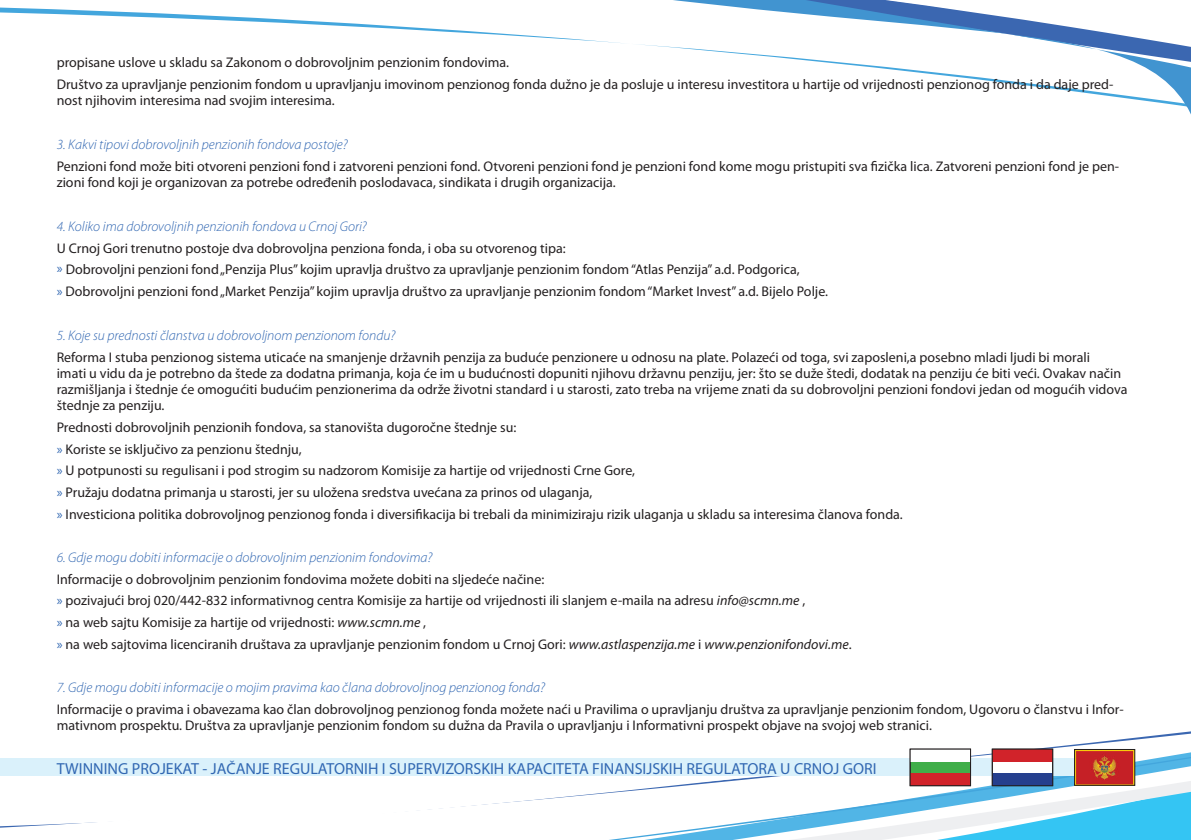
<style>
.page{position:relative;width:1191px;height:840px;background:#fff}
.page>*{position:absolute;margin:0;border:0;box-sizing:border-box;transform-origin:0 0}
.t1{font:16px "Myriad Pro";color:#3167b2}
.t2{font:14px/21.6px "Myriad Pro";color:#231f20}
.t3{font:italic 300 14px "Myriad Pro";color:#3167b2}
.s1{color:#3167b2}
.s2{font-style:italic}
</style>
<div class="page">
<svg style="left:0;top:8px;width:541px;height:30px"></svg>
<svg style="left:541px;top:36px;width:650px;height:79px"></svg>
<svg style="left:627px;top:0;width:564px;height:81px"></svg>
<svg style="left:0;top:731px;width:1191px;height:108px"></svg>
<div style="left:0;top:758px;width:1130px;height:17px;background:#daf1fb"></div>
<svg style="left:659px;top:748px;width:532px;height:91px"></svg>
<div style="left:1074px;top:748px;width:61px;height:37px;border:1px solid #231f20"></div>
<p class="t2" style="left:57px;top:51px;width:1058px">propisane uslove u skladu sa Zakonom o dobrovoljnim penzionim fondovima.<br>Društvo za upravljanje penzionim fondom u upravljanju imovinom penzionog fonda dužno je da posluje u interesu investitora u hartije od vrijednosti penzionog fonda i da daje pred-</p>
<p class="t2" style="left:57px;top:89px;width:279px">nost njihovim interesima nad svojim interesima.</p>
<p class="t3" style="left:57px;top:136px;width:292px">3. Kakvi tipovi dobrovoljnih penzionih fondova postoje?</p>
<p class="t2" style="left:57px;top:158px;width:1064px;line-height:16px">Penzioni fond može biti otvoreni penzioni fond i zatvoreni penzioni fond. Otvoreni penzioni fond je penzioni fond kome mogu pristupiti sva fizička lica. Zatvoreni penzioni fond je pen&shy;zioni fond koji je organizovan za potrebe određenih poslodavaca, sindikata i drugih organizacija.</p>
<p class="t3" style="left:57px;top:218px;width:312px">4. Koliko ima dobrovoljnih penzionih fondova u Crnoj Gori?</p>
<p class="t2" style="left:57px;top:237px;width:773px">U Crnoj Gori trenutno postoje dva dobrovoljna penziona fonda, i oba su otvorenog tipa:<br><span class="s1">»</span> Dobrovoljni penzioni fond „Penzija Plus” kojim upravlja društvo za upravljanje penzionim fondom “Atlas Penzija” a.d. Podgorica,<br><span class="s1">»</span> Dobrovoljni penzioni fond „Market Penzija” kojim upravlja društvo za upravljanje penzionim fondom “Market Invest” a.d. Bijelo Polje.</p>
<p class="t3" style="left:57px;top:327px;width:340px">5. Koje su prednosti članstva u dobrovoljnom penzionom fondu?</p>
<p class="t2" style="left:57px;top:349px;width:1072px;line-height:16px">Reforma I stuba penzionog sistema uticaće na smanjenje državnih penzija za buduće penzionere u odnosu na plate. Polazeći od toga, svi zaposleni,a posebno mladi ljudi bi morali<br>imati u vidu da je potrebno da štede za dodatna primanja, koja će im u budućnosti dopuniti njihovu državnu penziju, jer: što se duže štedi, dodatak na penziju će biti veći. Ovakav način razmišljanja i štednje će omogućiti budućim penzionerima da održe životni standard i u starosti, zato treba na vrijeme znati da su dobrovoljni penzioni fondovi jedan od mogućih vidova štednje za penziju.</p>
<p class="t2" style="left:57px;top:416px;width:847px">Prednosti dobrovoljnih penzionih fondova, sa stanovišta dugoročne štednje su:<br><span class="s1">»</span> Koriste se isključivo za penzionu štednju,<br><span class="s1">»</span> U potpunosti su regulisani i pod strogim su nadzorom Komisije za hartije od vrijednosti Crne Gore,<br><span class="s1">»</span> Pružaju dodatna primanja u starosti, jer su uložena sredstva uvećana za prinos od ulaganja,<br><span class="s1">»</span> Investiciona politika dobrovoljnog penzionog fonda i diversifikacija bi trebali da minimiziraju rizik ulaganja u skladu sa interesima članova fonda.</p>
<p class="t3" style="left:57px;top:548px;width:377px">6. Gdje mogu dobiti informacije o dobrovoljnim penzionim fondovima?</p>
<p class="t2" style="left:57px;top:567px;width:796px">Informacije o dobrovoljnim penzionim fondovima možete dobiti na sljedeće načine:<br><span class="s1">»</span> pozivajući broj 020/442-832 informativnog centra Komisije za hartije od vrijednosti ili slanjem e-maila na adresu <span class="s2">info@scmn.me</span> ,<br><span class="s1">»</span> na web sajtu Komisije za hartije od vrijednosti: <span class="s2">www.scmn.me</span> ,<br><span class="s1">»</span> na web sajtovima licenciranih društava za upravljanje penzionim fondom u Crnoj Gori: <span class="s2">www.astlaspenzija.me</span> i <span class="s2">www.penzionifondovi.me</span>.</p>
<p class="t3" style="left:57px;top:678px;width:490px">7. Gdje mogu dobiti informacije o mojim pravima kao člana dobrovoljnog penzionog fonda?</p>
<p class="t2" style="left:57px;top:700px;width:1068px;line-height:16px">Informacije o pravima i obavezama kao član dobrovoljnog penzionog fonda možete naći u Pravilima o upravljanju društva za upravljanje penzionim fondom, Ugovoru o članstvu i Infor&shy;mativnom prospektu. Društva za upravljanje penzionim fondom su dužna da Pravila o upravljanju i Informativni prospekt objave na svojoj web stranici.</p>
<p class="t1" style="left:57px;top:758px;width:821px">TWINNING PROJEKAT - JAČANJE REGULATORNIH I SUPERVIZORSKIH KAPACITETA FINANSIJSKIH REGULATORA U CRNOJ GORI</p>
</div>
